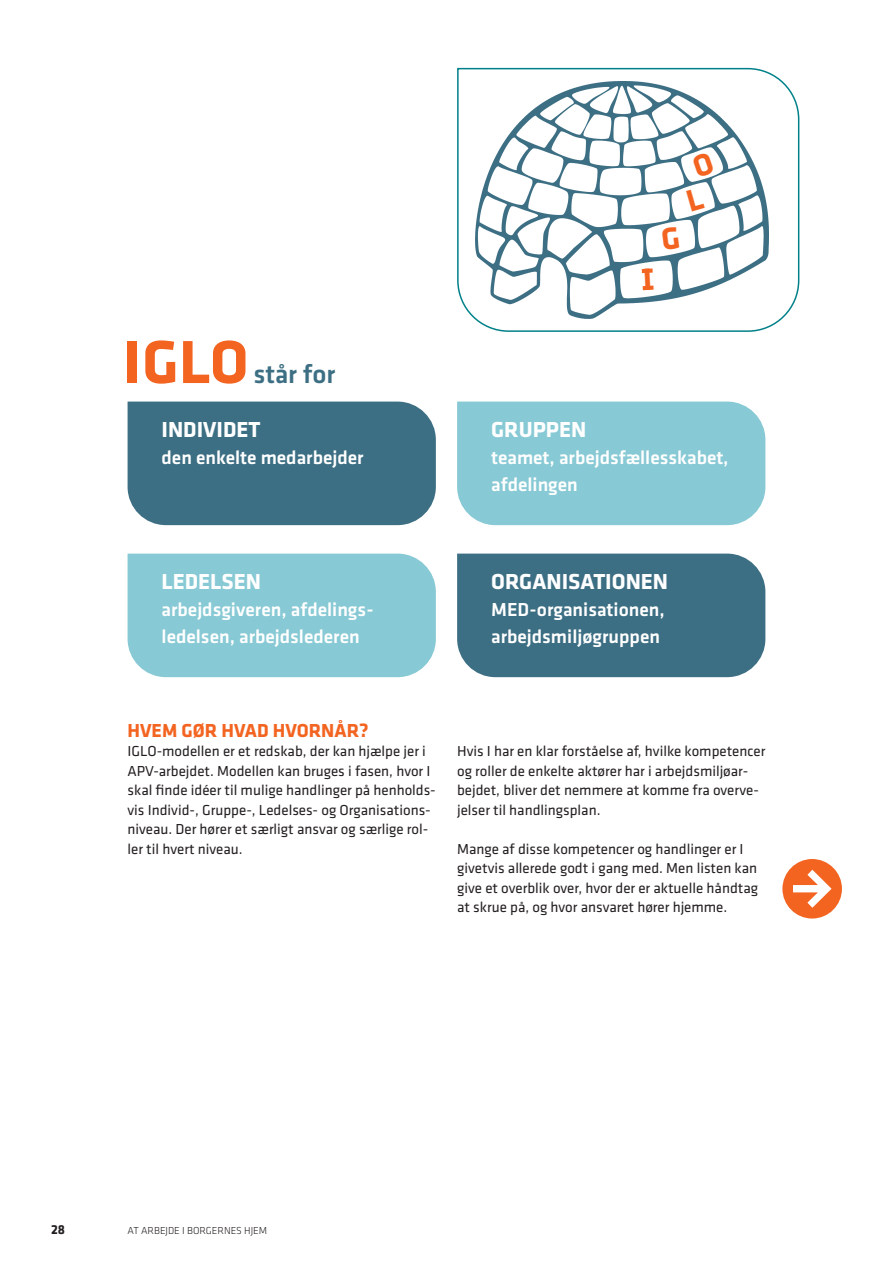
<style>
.page{position:relative;width:893px;height:1263px;background:#fff}
.page>*{position:absolute;margin:0;border:0;box-sizing:border-box;transform-origin:0 0}
.BAR_Brød{font:700 63px "Klavika";color:#f36421}
.BAR_Brød-2{font:500 27px "Klavika";color:#3d6f84}
.BAR_Brød-3{font:700 22.5px "Klavika";color:#fff}
.BAR_Brød-4{font:500 19.5px/27px "Klavika";color:#fff}
.rubrik_2{font:700 19.5px "Klavika";color:#f36421}
.BAR_Brød-5{font:15px/19.5px "Klavika";color:#231f20}
.t1{font:700 13.5px "Klavika";color:#231f20}
.t2{font:300 10.5px "Klavika";color:#231f20}
</style>
<div class="page">
<svg style="left:457px;top:67px;width:343px;height:265px"></svg>
<img style="left:476px;top:81px;width:293px;height:238px">
<div style="left:128px;top:402px;width:308px;height:123px;background:#3d6f84"></div>
<div style="left:457px;top:402px;width:308px;height:123px;background:#87c9d4"></div>
<div style="left:128px;top:554px;width:308px;height:123px;background:#87c9d4"></div>
<div style="left:457px;top:554px;width:308px;height:123px;background:#3d6f84"></div>
<svg style="left:782px;top:859px;width:60px;height:59px"></svg>
<svg style="left:662px;top:226px;width:17px;height:24px"></svg>
<svg style="left:686px;top:188px;width:19px;height:24px"></svg>
<svg style="left:692px;top:152px;width:22px;height:26px"></svg>
<svg style="left:638px;top:266px;width:20px;height:26px"></svg>
<p class="BAR_Brød" style="left:123px;top:317px;width:127px">IGLO</p>
<p class="BAR_Brød-2" style="left:253px;top:356px;width:84px">står for</p>
<p class="BAR_Brød-3" style="left:162px;top:413px;width:100px">INDIVIDET</p>
<p class="BAR_Brød-4" style="left:162px;top:443px;width:204px">den enkelte medarbejder</p>
<p class="BAR_Brød-3" style="left:491px;top:413px;width:97px">GRUPPEN</p>
<p class="BAR_Brød-4" style="left:491px;top:443px;width:239px">teamet, arbejdsfællesskabet, afdelingen</p>
<p class="BAR_Brød-3" style="left:162px;top:565px;width:101px">LEDELSEN</p>
<p class="BAR_Brød-4" style="left:162px;top:595px;width:214px">arbejdsgiveren, afdelings&shy;ledelsen, arbejdslederen</p>
<p class="BAR_Brød-3" style="left:491px;top:565px;width:178px">ORGANISATIONEN</p>
<p class="BAR_Brød-4" style="left:491px;top:595px;width:175px">MED-organisationen, arbejdsmiljøgruppen</p>
<p class="rubrik_2" style="left:128px;top:716px;width:243px">HVEM GØR HVAD HVORNÅR?</p>
<p class="BAR_Brød-5" style="left:128px;top:741px;width:310px">IGLO-modellen er et redskab, der kan hjælpe jer i APV-arbejdet. Modellen kan bruges i fasen, hvor I skal finde idéer til mulige handlinger på henholds&shy;vis Individ-, Gruppe-, Ledelses- og Organisations&shy;niveau. Der hører et særligt ansvar og særlige rol&shy;ler til hvert niveau.</p>
<p class="BAR_Brød-5" style="left:457px;top:741px;width:310px">Hvis I har en klar forståelse af, hvilke kompetencer og roller de enkelte aktører har i arbejdsmiljøar&shy;bejdet, bliver det nemmere at komme fra overve&shy;jelser til handlingsplan.</p>
<p class="BAR_Brød-5" style="left:457px;top:838px;width:302px">Mange af disse kompetencer og handlinger er I givetvis allerede godt i gang med. Men listen kan give et overblik over, hvor der er aktuelle håndtag at skrue på, og hvor ansvaret hører hjemme.</p>
<p class="t1" style="left:51px;top:1220px;width:15px">28</p>
<p class="t2" style="left:128px;top:1224px;width:141px">AT ARBEJDE I BORGERNES HJEM</p>
</div>
